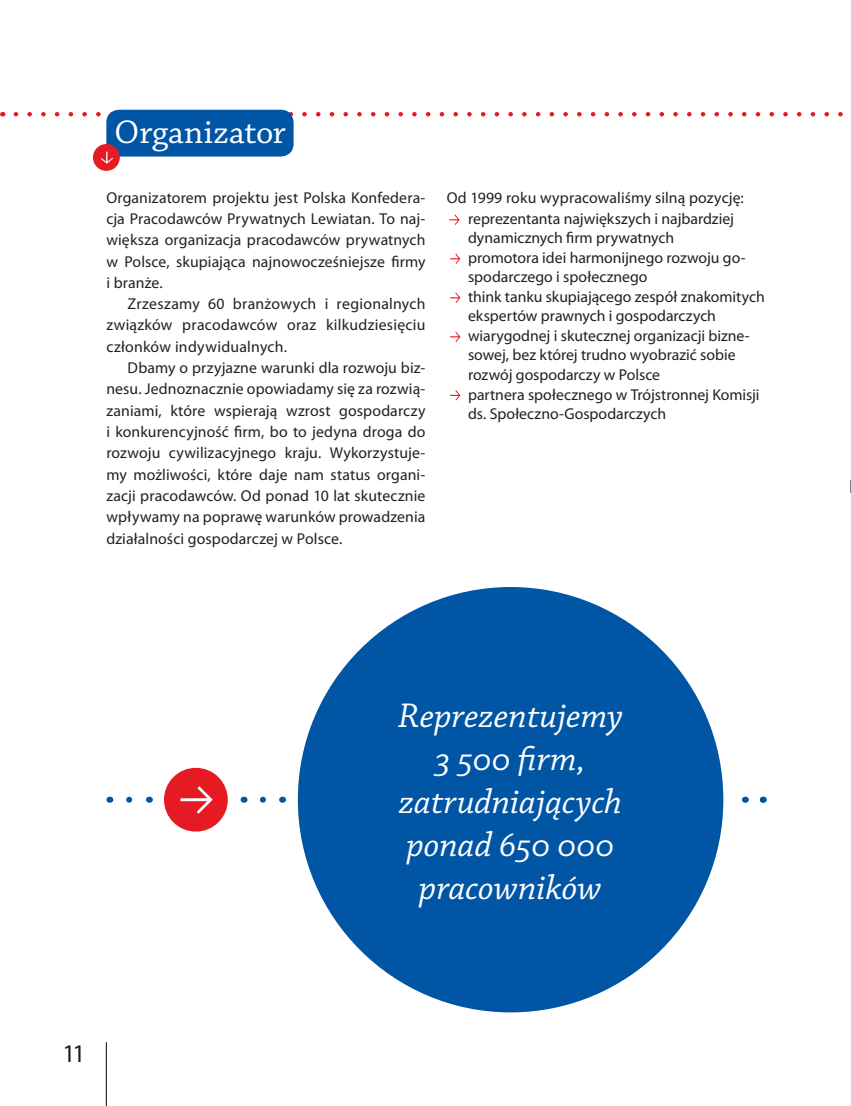
<style>
.page{position:relative;width:851px;height:1106px;background:#fff}
.page>*{position:absolute;margin:0;border:0;box-sizing:border-box;transform-origin:0 0}
.t1{font:italic 36px/43.2px "Chaparral Pro";color:#fff;text-align:center}
.tyt_apla{font:34.5px "Chaparral Pro";color:#fff}
.t2{font:25.5px "Myriad Pro";color:#231f20}
.bulet{font:15.75px/21.3px "Myriad Pro";color:#231f20}
</style>
<div class="page">
<svg style="left:16px;top:112px;width:827px;height:4px"></svg>
<div style="left:106px;top:110px;width:187px;height:46px;background:#0155a5;border-radius:13px"></div>
<div style="left:298px;top:587px;width:425px;height:425px;background:#0155a5;border-radius:50%"></div>
<svg style="left:129px;top:796px;width:4px;height:6px"></svg>
<svg style="left:263px;top:796px;width:3px;height:6px"></svg>
<svg style="left:164px;top:767px;width:64px;height:65px"></svg>
<svg style="left:759px;top:796px;width:4px;height:6px"></svg>
<svg style="left:850px;top:480px;width:1px;height:13px"></svg>
<svg style="left:449px;top:214px;width:10px;height:11px"></svg>
<svg style="left:450px;top:253px;width:10px;height:11px"></svg>
<svg style="left:450px;top:292px;width:10px;height:11px"></svg>
<svg style="left:450px;top:331px;width:10px;height:11px"></svg>
<svg style="left:450px;top:390px;width:10px;height:10px"></svg>
<div style="left:93px;top:144px;width:27px;height:27px;background:#e51a23;border-radius:50%"></div>
<svg style="left:101px;top:152px;width:12px;height:12px"></svg>
<hr style="left:106px;top:1042px;width:1px;height:64px;background:#231f20">
<p class="tyt_apla" style="left:114px;top:113px;width:173px">Organizator</p>
<p class="bulet" style="left:106px;top:186px;width:320px;text-align:justify">Organizatorem projektu jest Polska Konfedera&shy;cja Pracodawców Prywatnych Lewiatan. To naj&shy;większa organizacja pracodawców prywatnych w Polsce, skupiająca najnowocześniejsze firmy i branże.</p>
<p class="bulet" style="left:106px;top:293px;width:320px;text-align:justify;text-indent:21px">Zrzeszamy 60 branżowych i regionalnych związków pracodawców oraz kilkudziesięciu członków indywidualnych.</p>
<p class="bulet" style="left:106px;top:357px;width:320px;text-align:justify;text-indent:21px">Dbamy o przyjazne warunki dla rozwoju biz&shy;nesu. Jednoznacznie opowiadamy się za rozwią&shy;zaniami, które wspierają wzrost gospodarczy i konkurencyjność firm, bo to jedyna droga do rozwoju cywilizacyjnego kraju. Wykorzystuje&shy;my możliwości, które daje nam status organi&shy;zacji pracodawców. Od ponad 10 lat skutecznie wpływamy na poprawę warunków prowadzenia działalności gospodarczej w Polsce.</p>
<p class="bulet" style="left:446px;top:186px;width:298px">Od 1999 roku wypracowaliśmy silną pozycję:</p>
<p class="bulet" style="left:468px;top:209px;width:267px;line-height:19.5px">reprezentanta największych i najbardziej dynamicznych firm prywatnych</p>
<p class="bulet" style="left:468px;top:248px;width:279px;line-height:19.5px">promotora idei harmonijnego rozwoju go&shy;spodarczego i społecznego</p>
<p class="bulet" style="left:468px;top:287px;width:298px;line-height:19.5px">think tanku skupiającego zespół znakomitych ekspertów prawnych i gospodarczych</p>
<p class="bulet" style="left:468px;top:326px;width:283px;line-height:19.5px">wiarygodnej i skutecznej organizacji bizne&shy;sowej, bez której trudno wyobrazić sobie rozwój gospodarczy w Polsce</p>
<p class="bulet" style="left:468px;top:384px;width:293px;line-height:19.5px">partnera społecznego w Trójstronnej Komisji ds. Społeczno-Gospodarczych</p>
<p class="t2" style="left:62px;top:1038px;width:25px">11</p>
<p class="t1" style="left:398px;top:695px;width:226px">Reprezentujemy<br>3 500 firm, zatrudniających ponad 650 000 pracowników</p>
</div>
